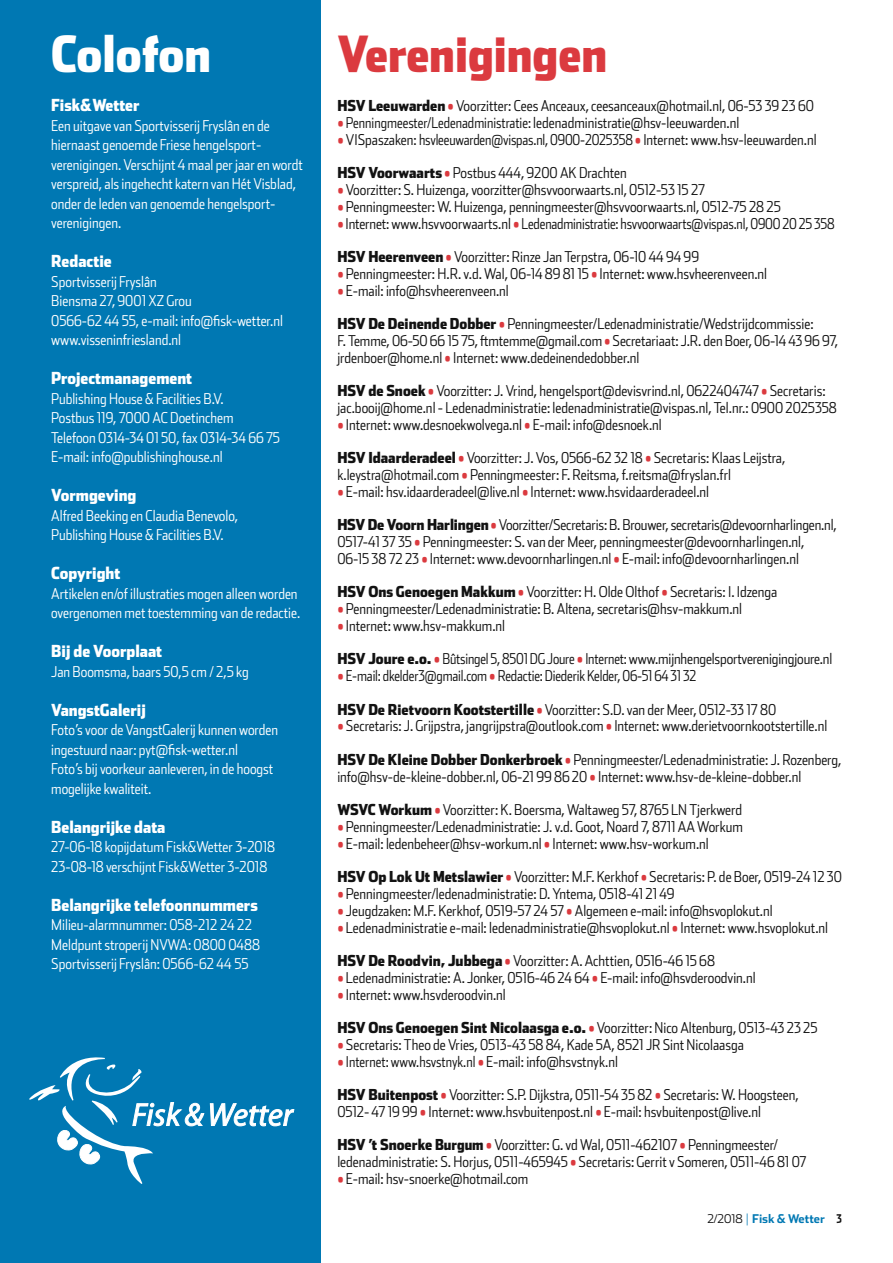
<style>
.page{position:relative;width:893px;height:1263px;background:#fff}
.page>*{position:absolute;margin:0;border:0;box-sizing:border-box;transform-origin:0 0}
.t1{font:900 49.5px "Stainless Cond";color:#db3a3f}
.t2{font:900 49.5px "Stainless Cond";color:#fff}
.t3{font:900 16.5px "Stainless Cond";color:#fff}
.t4{font:300 15px/16.8px "Stainless Cond";color:#121212}
.t5{font:300 15px/19.5px "Stainless Cond";color:#fff}
.t6{font:300 15px "Stainless Cond";color:#121212;scale:.95 1}
.t7{font:700 12px "Stainless";letter-spacing:-.005em;color:#0078b3}
.s1{font-weight:900}
.s2{color:#db3a3f}
.s3{font-weight:300;color:#121212}
.s4{font-weight:300}
.s5{font-family:"Stainless Comp";color:#121212}
</style>
<div class="page">
<div style="left:0;top:0;width:320px;height:1263px;background:#0078b3"></div>
<svg style="left:29px;top:1057px;width:266px;height:127px"></svg>
<h1 class="t2" style="left:51px;top:24px;width:161px">Colofon</h1>
<p class="t3" style="left:51px;top:95px;width:90px">Fisk&amp;Wetter</p>
<p class="t5" style="left:51px;top:115px;width:253px">Een uitgave van Sportvisserij Fryslân en de hiernaast genoemde Friese hengelsport&shy;verenigingen. Verschijnt 4 maal per jaar en wordt verspreid, als ingehecht katern van Hét Visblad, onder de leden van genoemde hengelsport&shy;verenigingen.</p>
<p class="t3" style="left:51px;top:251px;width:62px">Redactie</p>
<p class="t5" style="left:51px;top:271px;width:233px">Sportvisserij Fryslân<br>Biensma 27, 9001 XZ Grou<br>0566-62 44 55, e-mail: info@fisk-wetter.nl www.visseninfriesland.nl</p>
<p class="t3" style="left:51px;top:368px;width:142px">Projectmanagement</p>
<p class="t5" style="left:51px;top:388px;width:230px">Publishing House &amp; Facilities B.V.<br>Postbus 119, 7000 AC Doetinchem Telefoon 0314-34 01 50, fax 0314-34 66 75<br>E-mail: info@publishinghouse.nl</p>
<p class="t3" style="left:51px;top:485px;width:87px">Vormgeving</p>
<p class="t5" style="left:51px;top:505px;width:188px">Alfred Beeking en Claudia Benevolo,<br>Publishing House &amp; Facilities B.V.</p>
<p class="t3" style="left:51px;top:563px;width:71px">Copyright</p>
<p class="t5" style="left:51px;top:583px;width:251px">Artikelen en/of illustraties mogen alleen worden overgenomen met toestemming van de redactie.</p>
<p class="t3" style="left:51px;top:641px;width:112px">Bij de Voorplaat</p>
<p class="t5" style="left:51px;top:661px;width:199px">Jan Boomsma, baars 50,5 cm / 2,5 kg</p>
<p class="t3" style="left:51px;top:700px;width:96px">VangstGalerij</p>
<p class="t5" style="left:51px;top:720px;width:228px">Foto’s voor de VangstGalerij kunnen worden ingestuurd naar: pyt@fisk-wetter.nl<br>Foto’s bij voorkeur aanleveren, in de hoogst mogelijke kwaliteit.</p>
<p class="t3" style="left:51px;top:817px;width:116px">Belangrijke data</p>
<p class="t5" style="left:51px;top:837px;width:225px">27-06-18 kopijdatum Fisk&amp;Wetter 3-2018<br>23-08-18 verschijnt Fisk&amp;Wetter 3-2018</p>
<p class="t3" style="left:51px;top:895px;width:208px">Belangrijke telefoonnummers</p>
<p class="t5" style="left:51px;top:915px;width:210px">Milieu-alarmnummer: 058-212 24 22<br>Meldpunt stroperij NVWA: 0800 0488<br>Sportvisserij Fryslân: 0566-62 44 55</p>
<h1 class="t1" style="left:337px;top:24px;width:271px">Verenigingen</h1>
<p class="t4" style="left:337px;top:97px;width:478px"><span class="s1">HSV Leeuwarden</span> <span class="s2">•</span> Voorzitter: Cees Anceaux, ceesanceaux@hotmail.nl, 06-53 39 23 60</p>
<p class="t6" style="left:337px;top:114px;width:425px"><span class="s2">•</span> Penningmeester/Ledenadministratie: ledenadministratie@hsv-leeuwarden.nl</p>
<p class="t4" style="left:337px;top:131px;width:481px"><span class="s2">•</span> VISpaszaken: hsvleeuwarden@vispas.nl, 0900-2025358 <span class="s2">•</span> Internet: www.hsv-leeuwarden.nl</p>
<p class="t4" style="left:337px;top:164px;width:291px"><span class="s1">HSV Voorwaarts</span> <span class="s2">•</span> Postbus 444, 9200 AK Drachten</p>
<p class="t4" style="left:337px;top:181px;width:369px"><span class="s2">•</span> Voorzitter: S. Huizenga, voorzitter@hsvvoorwaarts.nl, 0512-53 15 27</p>
<p class="t4" style="left:337px;top:198px;width:445px"><span class="s2">•</span> Penningmeester: W. Huizenga, penningmeester@hsvvoorwaarts.nl, 0512-75 28 25</p>
<p class="t4" style="left:337px;top:215px;width:499px"><span class="s2">•</span> Internet: www.hsvvoorwaarts.nl <span class="s2">•</span> Ledenadministratie: hsvvoorwaarts@vispas.nl, 0900 20 25 358</p>
<p class="t4" style="left:337px;top:248px;width:363px"><span class="s1">HSV Heerenveen</span> <span class="s2">•</span> Voorzitter: Rinze Jan Terpstra, 06-10 44 94 99</p>
<p class="t4" style="left:337px;top:265px;width:431px"><span class="s2">•</span> Penningmeester: H.R. v.d. Wal, 06-14 89 81 15 <span class="s2">•</span> Internet: www.hsvheerenveen.nl</p>
<p class="t4" style="left:337px;top:282px;width:173px"><span class="s2">•</span> E-mail: info@hsvheerenveen.nl</p>
<p class="t4" style="left:337px;top:315px;width:502px"><span class="s1">HSV De Deinende Dobber</span> <span class="s2">•</span> Penningmeester/Ledenadministratie/Wedstrijdcommissie:<br>F. Temme, 06-50 66 15 75, ftmtemme@gmail.com <span class="s2">•</span> Secretariaat: J.R. den Boer, 06-14 43 96 97, jrdenboer@home.nl <span class="s2">•</span> Internet: www.dedeinendedobber.nl</p>
<p class="t4" style="left:337px;top:382px;width:501px"><span class="s1">HSV de Snoek</span> <span class="s2">•</span> Voorzitter: J. Vrind, hengelsport@devisvrind.nl, 0622404747 <span class="s2">•</span> Secretaris: jac.booij@home.nl - Ledenadministratie: ledenadministratie@vispas.nl, Tel.nr.: 0900 2025358</p>
<p class="t4" style="left:337px;top:416px;width:326px"><span class="s2">•</span> Internet: www.desnoekwolvega.nl <span class="s2">•</span> E-mail: info@desnoek.nl</p>
<p class="t4" style="left:337px;top:449px;width:450px"><span class="s1">HSV Idaarderadeel</span> <span class="s2">•</span> Voorzitter: J. Vos, 0566-62 32 18 <span class="s2">•</span> Secretaris: Klaas Leijstra, k.leystra@hotmail.com <span class="s2">•</span> Penningmeester: F. Reitsma, f.reitsma@fryslan.frl</p>
<p class="t4" style="left:337px;top:483px;width:373px"><span class="s2">•</span> E-mail: hsv.idaarderadeel@live.nl <span class="s2">•</span> Internet: www.hsvidaarderadeel.nl</p>
<p class="t4" style="left:337px;top:516px;width:501px"><span class="s1">HSV De Voorn Harlingen</span> <span class="s2">•</span> Voorzitter/Secretaris: B. Brouwer, secretaris@devoornharlingen.nl,<br>0517-41 37 35 <span class="s2">•</span> Penningmeester: S. van der Meer, penningmeester@devoornharlingen.nl,<br>06-15 38 72 23 <span class="s2">•</span> Internet: www.devoornharlingen.nl <span class="s2">•</span> E-mail: info@devoornharlingen.nl</p>
<p class="t4" style="left:337px;top:583px;width:442px"><span class="s1">HSV Ons Genoegen Makkum</span> <span class="s2">•</span> Voorzitter: H. Olde Olthof <span class="s2">•</span> Secretaris: I. Idzenga</p>
<p class="t4" style="left:337px;top:600px;width:406px"><span class="s2">•</span> Penningmeester/Ledenadministratie: B. Altena, secretaris@hsv-makkum.nl</p>
<p class="t4" style="left:337px;top:617px;width:169px"><span class="s2">•</span> Internet: www.hsv-makkum.nl</p>
<p class="t6" style="left:337px;top:650px;width:523px"><span class="s1">HSV Joure e.o.</span> <span class="s2">•</span> Bûtsingel 5, 8501 DG Joure <span class="s2">•</span> Internet: www.mijnhengelsportverenigingjoure.nl</p>
<p class="t6" style="left:337px;top:667px;width:379px"><span class="s2">•</span> E-mail: dkelder3@gmail.com <span class="s2">•</span> Redactie: Diederik Kelder, 06-51 64 31 32</p>
<p class="t4" style="left:337px;top:701px;width:440px"><span class="s1">HSV De Rietvoorn Kootstertille</span> <span class="s2">•</span> Voorzitter: S.D. van der Meer, 0512-33 17 80</p>
<p class="t4" style="left:337px;top:717px;width:491px"><span class="s2">•</span> Secretaris: J. Grijpstra, jangrijpstra@outlook.com <span class="s2">•</span> Internet: www.derietvoornkootstertille.nl</p>
<p class="t4" style="left:337px;top:751px;width:506px"><span class="s1">HSV De Kleine Dobber Donkerbroek</span> <span class="s2">•</span> Penningmeester/Ledenadministratie: J. Rozenberg, info@hsv-de-kleine-dobber.nl, 06-21 99 86 20 <span class="s2">•</span> Internet: www.hsv-de-kleine-dobber.nl</p>
<p class="t4" style="left:337px;top:801px;width:406px"><span class="s1">WSVC Workum</span> <span class="s2">•</span> Voorzitter: K. Boersma, Waltaweg 57, 8765 LN Tjerkwerd</p>
<p class="t4" style="left:337px;top:818px;width:407px"><span class="s2">•</span> Penningmeester/Ledenadministratie: J. v.d. Goot, Noard 7, 8711 AA Workum</p>
<p class="t4" style="left:337px;top:835px;width:373px"><span class="s2">•</span> E-mail: ledenbeheer@hsv-workum.nl <span class="s2">•</span> Internet: www.hsv-workum.nl</p>
<p class="t4" style="left:337px;top:868px;width:506px"><span class="s1">HSV Op Lok Ut Metslawier</span> <span class="s2">•</span> Voorzitter: M.F. Kerkhof <span class="s2">•</span> Secretaris: P. de Boer, 0519-24 12 30</p>
<p class="t4" style="left:337px;top:885px;width:339px"><span class="s2">•</span> Penningmeester/ledenadministratie: D. Yntema, 0518-41 21 49</p>
<p class="t4" style="left:337px;top:902px;width:437px"><span class="s2">•</span> Jeugdzaken: M.F. Kerkhof, 0519-57 24 57 <span class="s2">•</span> Algemeen e-mail: info@hsvoplokut.nl</p>
<p class="t4" style="left:337px;top:918px;width:492px"><span class="s2">•</span> Ledenadministratie e-mail: ledenadministratie@hsvoplokut.nl <span class="s2">•</span> Internet: www.hsvoplokut.nl</p>
<p class="t4" style="left:337px;top:952px;width:379px"><span class="s1">HSV De Roodvin, Jubbega</span> <span class="s2">•</span> Voorzitter: A. Achttien, 0516-46 15 68</p>
<p class="t4" style="left:337px;top:969px;width:420px"><span class="s2">•</span> Ledenadministratie: A. Jonker, 0516-46 24 64 <span class="s2">•</span> E-mail: info@hsvderoodvin.nl</p>
<p class="t4" style="left:337px;top:985px;width:170px"><span class="s2">•</span> Internet: www.hsvderoodvin.nl</p>
<p class="t4" style="left:337px;top:1019px;width:482px"><span class="s1">HSV Ons Genoegen Sint Nicolaasga e.o.</span> <span class="s2">•</span> Voorzitter: Nico Altenburg, 0513-43 23 25</p>
<p class="t4" style="left:337px;top:1036px;width:408px"><span class="s2">•</span> Secretaris: Theo de Vries, 0513-43 58 84, Kade 5A, 8521 JR Sint Nicolaasga</p>
<p class="t6" style="left:337px;top:1052px;width:297px"><span class="s2">•</span> Internet: www.hsvstnyk.nl <span class="s2">•</span> E-mail: info@hsvstnyk.nl</p>
<p class="t4" style="left:337px;top:1086px;width:463px"><span class="s1">HSV Buitenpost</span> <span class="s2">•</span> Voorzitter: S.P. Dijkstra, 0511-54 35 82 <span class="s2">•</span> Secretaris: W. Hoogsteen,<br>0512- 47 19 99 <span class="s2">•</span> Internet: www.hsvbuitenpost.nl <span class="s2">•</span> E-mail: hsvbuitenpost@live.nl</p>
<p class="t4" style="left:337px;top:1136px;width:471px"><span class="s1">HSV ’t Snoerke Burgum</span> <span class="s2">•</span> Voorzitter: G. vd Wal, 0511-462107 <span class="s2">•</span> Penningmeester/ ledenadministratie: S. Horjus, 0511-465945 <span class="s2">•</span> Secretaris: Gerrit v Someren, 0511-46 81 07</p>
<p class="t4" style="left:337px;top:1170px;width:192px"><span class="s2">•</span> E-mail: hsv-snoerke@hotmail.com</p>
<p class="t7" style="left:707px;top:1211px;width:136px"><span class="s3">2/2018</span> <span class="s4">|</span> Fisk &amp; Wetter <span class="s5">3</span></p>
</div>
